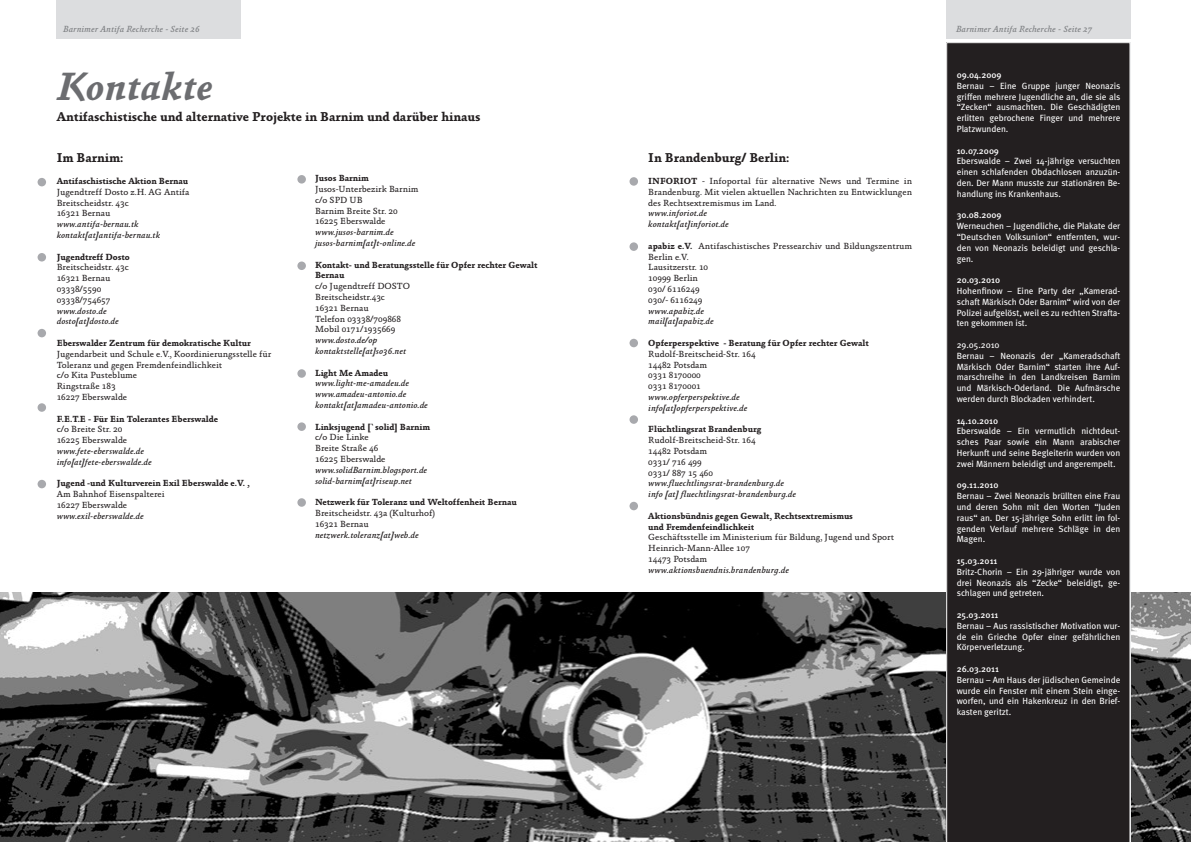
<style>
.page{position:relative;width:1191px;height:842px;background:#fff}
.page>*{position:absolute;margin:0;border:0;box-sizing:border-box;transform-origin:0 0}
.t1{font:italic 700 40px "Absara";color:#6c6d70}
.t2{font:700 13px "Absara";color:#231f20}
.t3{font:9px/10.8px "Meta";color:#fff;text-align:justify}
.t4{font:9px/10.8px "Absara";color:#231f20}
.t5{font:italic 500 9px/10.8px "Absara";color:#231f20}
.t6{font:700 9px/10.8px "Absara";color:#231f20}
.t7{font:500 9px "Meta";color:#fff}
.t8{font:italic 500 9px "Absara";color:#808285}
.t9{font:700 9px "Absara TF";color:#231f20}
.s1{font-weight:700}
</style>
<div class="page">
<img style="left:0;top:592px;width:1191px;height:250px">
<div style="left:38px;top:178px;width:8px;height:8px;background:#a8a9ad;border-radius:50%"></div>
<div style="left:38px;top:253px;width:8px;height:8px;background:#a8a9ad;border-radius:50%"></div>
<div style="left:38px;top:329px;width:8px;height:8px;background:#a8a9ad;border-radius:50%"></div>
<div style="left:38px;top:403px;width:8px;height:9px;background:#a8a9ad;border-radius:50%"></div>
<div style="left:38px;top:480px;width:8px;height:8px;background:#a8a9ad;border-radius:50%"></div>
<div style="left:297px;top:498px;width:9px;height:9px;background:#a8a9ad;border-radius:50%"></div>
<div style="left:629px;top:502px;width:9px;height:8px;background:#a8a9ad;border-radius:50%"></div>
<div style="left:629px;top:415px;width:9px;height:9px;background:#a8a9ad;border-radius:50%"></div>
<div style="left:629px;top:339px;width:9px;height:8px;background:#a8a9ad;border-radius:50%"></div>
<div style="left:629px;top:242px;width:9px;height:9px;background:#a8a9ad;border-radius:50%"></div>
<div style="left:629px;top:177px;width:9px;height:9px;background:#a8a9ad;border-radius:50%"></div>
<div style="left:297px;top:422px;width:9px;height:9px;background:#a8a9ad;border-radius:50%"></div>
<div style="left:297px;top:369px;width:9px;height:9px;background:#a8a9ad;border-radius:50%"></div>
<div style="left:297px;top:261px;width:9px;height:9px;background:#a8a9ad;border-radius:50%"></div>
<div style="left:297px;top:175px;width:9px;height:9px;background:#a8a9ad;border-radius:50%"></div>
<div style="left:946px;top:0;width:184px;height:38px;background:#dcdddf"></div>
<div style="left:57px;top:0;width:184px;height:38px;background:#dcdddf"></div>
<div style="left:946px;top:42px;width:184px;height:800px;background:#231f20"></div>
<p class="t8" style="left:63px;top:24px;width:138px">Barnimer Antifa Recherche - Seite 26</p>
<p class="t8" style="left:956px;top:24px;width:138px">Barnimer Antifa Recherche - Seite 27</p>
<p class="t7" style="left:956px;top:70px;width:46px">09.04.2009</p>
<p class="t3" style="left:956px;top:80px;width:165px">Bernau – Eine Gruppe junger Neonazis griffen mehrere Jugendliche an, die sie als “Zecken“ ausmachten. Die Geschädigten erlitten gebrochene Finger und mehrere Platzwunden.</p>
<p class="t7" style="left:956px;top:145px;width:44px">10.07.2009</p>
<p class="t3" style="left:956px;top:156px;width:165px">Eberswalde – Zwei 14-jährige versuchten einen schlafenden Obdachlosen anzuzün&shy;den. Der Mann musste zur stationären Be&shy;handlung ins Krankenhaus.</p>
<p class="t7" style="left:956px;top:210px;width:46px">30.08.2009</p>
<p class="t3" style="left:956px;top:221px;width:165px">Werneuchen – Jugendliche, die Plakate der “Deutschen Volksunion“ entfernten, wur&shy;den von Neonazis beleidigt und geschla&shy;gen.</p>
<p class="t7" style="left:956px;top:275px;width:45px">20.03.2010</p>
<p class="t3" style="left:956px;top:285px;width:165px">Hohenfinow – Eine Party der „Kamerad&shy;schaft Märkisch Oder Barnim“ wird von der Polizei aufgelöst, weil es zu rechten Strafta&shy;ten gekommen ist.</p>
<p class="t3" style="left:956px;top:339px;width:165px;text-align:left">29.05.2010<br>Bernau – Neonazis der „Kameradschaft Märkisch Oder Barnim“ starten ihre Auf&shy;marschreihe in den Landkreisen Barnim und Märkisch-Oderland. Die Aufmärsche werden durch Blockaden verhindert.</p>
<p class="t7" style="left:956px;top:415px;width:43px">14.10.2010</p>
<p class="t3" style="left:956px;top:426px;width:165px">Eberswalde – Ein vermutlich nichtdeut&shy;sches Paar sowie ein Mann arabischer Herkunft und seine Begleiterin wurden von zwei Männern beleidigt und angerempelt.</p>
<p class="t7" style="left:956px;top:480px;width:43px">09.11.2010</p>
<p class="t3" style="left:956px;top:491px;width:165px">Bernau – Zwei Neonazis brüllten eine Frau und deren Sohn mit den Worten “Juden raus“ an. Der 15-jährige Sohn erlitt im fol&shy;genden Verlauf mehrere Schläge in den Magen.</p>
<p class="t7" style="left:956px;top:556px;width:42px">15.03.2011</p>
<p class="t3" style="left:956px;top:566px;width:165px">Britz-Chorin – Ein 29-jähriger wurde von drei Neonazis als “Zecke“ beleidigt, ge&shy;schlagen und getreten.</p>
<p class="t7" style="left:956px;top:610px;width:43px">25.03.2011</p>
<p class="t3" style="left:956px;top:620px;width:165px">Bernau – Aus rassistischer Motivation wur&shy;de ein Grieche Opfer einer gefährlichen Körperverletzung.</p>
<p class="t7" style="left:956px;top:664px;width:44px">26.03.2011</p>
<p class="t3" style="left:956px;top:674px;width:165px">Bernau – Am Haus der jüdischen Gemeinde wurde ein Fenster mit einem Stein einge&shy;worfen, und ein Hakenkreuz in den Brief&shy;kasten geritzt.</p>
<h1 class="t1" style="left:57px;top:63px;width:157px">Kontakte</h1>
<h2 class="t2" style="left:57px;top:109px;width:425px">Antifaschistische und alternative Projekte in Barnim und darüber hinaus</h2>
<h2 class="t2" style="left:648px;top:151px;width:142px">In Brandenburg/ Berlin:</h2>
<p class="t4" style="left:648px;top:176px;width:265px;text-align:justify"><span class="s1">INFORIOT</span> - Infoportal für alternative News und Termine in Brandenburg. Mit vielen aktuellen Nachrichten zu Entwicklungen des Rechtsextremismus im Land.</p>
<p class="t5" style="left:648px;top:208px;width:82px">www.inforiot.de kontakt[at]inforiot.de</p>
<p class="t4" style="left:648px;top:241px;width:265px"><span class="s1">apabiz e.V.</span> Antifaschistisches Pressearchiv und Bildungszentrum<br>Berlin e.V.<br>Lausitzerstr. 10<br>10999 Berlin<br>030/ 6116249<br>030/- 6116249</p>
<p class="t5" style="left:648px;top:305px;width:67px">www.apabiz.de mail[at]apabiz.de</p>
<p class="t6" style="left:648px;top:338px;width:222px">Opferperspektive - Beratung für Opfer rechter Gewalt</p>
<p class="t4" style="left:648px;top:349px;width:109px">Rudolf-Breitscheid-Str. 164<br>14482 Potsdam<br>0331 8170000<br>0331 8170001</p>
<p class="t5" style="left:648px;top:392px;width:101px">www.opferperspektive.de info[at]opferperspektive.de</p>
<p class="t6" style="left:648px;top:424px;width:114px">Flüchtlingsrat Brandenburg</p>
<p class="t4" style="left:648px;top:435px;width:109px">Rudolf-Breitscheid-Str. 164<br>14482 Potsdam<br>0331/ 716 499<br>0331/ 887 15 460</p>
<p class="t5" style="left:648px;top:478px;width:149px">www.fluechtlingsrat-brandenburg.de info [at] fluechtlingsrat-brandenburg.de</p>
<p class="t6" style="left:648px;top:511px;width:206px">Aktionsbündnis gegen Gewalt, Rechtsextremismus und Fremdenfeindlichkeit</p>
<p class="t4" style="left:648px;top:532px;width:247px">Geschäftsstelle im Ministerium für Bildung, Jugend und Sport<br>Heinrich-Mann-Allee 107<br>14473 Potsdam</p>
<p class="t5" style="left:648px;top:565px;width:142px">www.aktionsbuendnis.brandenburg.de</p>
<h2 class="t2" style="left:57px;top:151px;width:68px">Im Barnim:</h2>
<p class="t9" style="left:57px;top:176px;width:133px">Antifaschistische Aktion Bernau</p>
<p class="t4" style="left:57px;top:187px;width:134px">Jugendtreff Dosto z.H. AG Antifa<br>Breitscheidstr. 43c<br>16321 Bernau</p>
<p class="t5" style="left:57px;top:219px;width:105px">www.antifa-bernau.tk kontakt[at]antifa-bernau.tk</p>
<p class="t6" style="left:57px;top:251px;width:75px">Jugendtreff Dosto</p>
<p class="t4" style="left:57px;top:262px;width:74px">Breitscheidstr. 43c<br>16321 Bernau<br>03338/5590<br>03338/754657</p>
<p class="t5" style="left:57px;top:305px;width:64px">www.dosto.de dosto[at]dosto.de</p>
<p class="t6" style="left:57px;top:338px;width:196px">Eberswalder Zentrum für demokratische Kultur</p>
<p class="t4" style="left:57px;top:349px;width:216px">Jugendarbeit und Schule e.V., Koordinierungsstelle für<br>Toleranz und gegen Fremdenfeindlichkeit<br>c/o Kita Pusteblume<br>Ringstraße 183<br>16227 Eberswalde</p>
<p class="t6" style="left:57px;top:413px;width:163px">F.E.T.E - Für Ein Tolerantes Eberswalde</p>
<p class="t4" style="left:57px;top:424px;width:72px">c/o Breite Str. 20<br>16225 Eberswalde</p>
<p class="t5" style="left:57px;top:446px;width:97px">www.fete-eberswalde.de info[at]fete-eberswalde.de</p>
<p class="t6" style="left:57px;top:478px;width:194px">Jugend -und Kulturverein Exil Eberswalde e.V. ,</p>
<p class="t4" style="left:57px;top:489px;width:109px">Am Bahnhof Eisenspalterei<br>16227 Eberswalde</p>
<p class="t5" style="left:57px;top:511px;width:89px">www.exil-eberswalde.de</p>
<p class="t6" style="left:315px;top:173px;width:55px">Jusos Barnim</p>
<p class="t4" style="left:315px;top:184px;width:105px">Jusos-Unterbezirk Barnim c/o SPD UB<br>Barnim Breite Str. 20<br>16225 Eberswalde</p>
<p class="t5" style="left:315px;top:227px;width:102px">www.jusos-barnim.de jusos-barnim[at]t-online.de</p>
<p class="t6" style="left:315px;top:259px;width:224px">Kontakt- und Beratungsstelle für Opfer rechter Gewalt<br>Bernau</p>
<p class="t4" style="left:315px;top:281px;width:97px">c/o Jugendtreff DOSTO<br>Breitscheidstr.43c<br>16321 Bernau<br>Telefon 03338/709868<br>Mobil 0171/1935669</p>
<p class="t5" style="left:315px;top:335px;width:92px">www.dosto.de/op kontaktstelle[at]so36.net</p>
<p class="t6" style="left:315px;top:367px;width:75px">Light Me Amadeu</p>
<p class="t5" style="left:315px;top:378px;width:114px">www.light-me-amadeu.de www.amadeu-antonio.de kontakt[at]amadeu-antonio.de</p>
<p class="t6" style="left:315px;top:421px;width:117px">Linksjugend [`solid] Barnim</p>
<p class="t4" style="left:315px;top:432px;width:72px">c/o Die Linke<br>Breite Straße 46<br>16225 Eberswalde</p>
<p class="t5" style="left:315px;top:464px;width:114px">www.solidBarnim.blogsport.de solid-barnim[at]riseup.net</p>
<p class="t6" style="left:315px;top:497px;width:203px">Netzwerk für Toleranz und Weltoffenheit Bernau</p>
<p class="t4" style="left:315px;top:508px;width:122px">Breitscheidstr. 43a (Kulturhof)<br>16321 Bernau</p>
<p class="t5" style="left:315px;top:529px;width:105px">netzwerk.toleranz[at]web.de</p>
</div>
